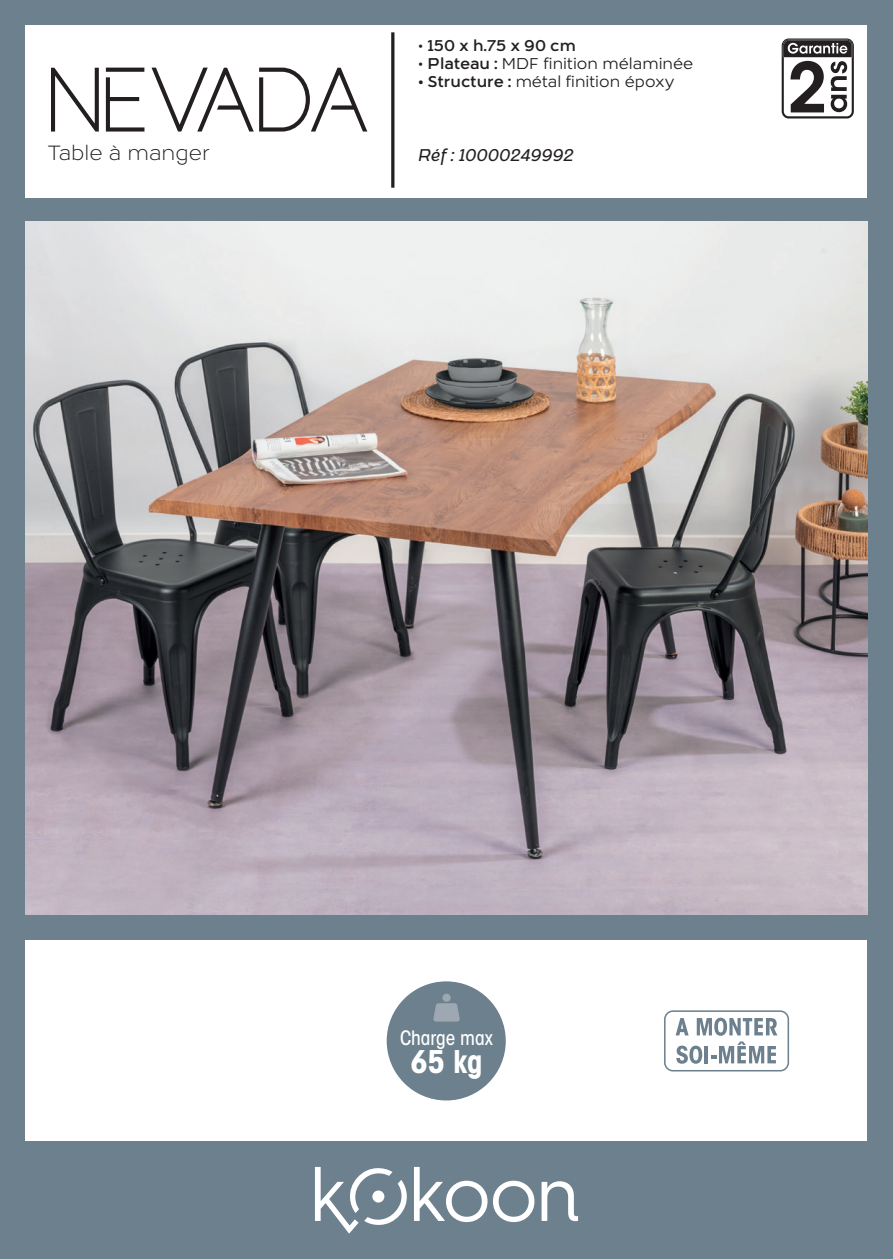
<style>
.page{position:relative;width:893px;height:1259px;background:#6c808e}
.page>*{position:absolute;margin:0;border:0;box-sizing:border-box;transform-origin:0 0}
.t1{font:87px "Basicaline";color:#231f20}
.t2{font:700 condensed 30.9px "ITC Avant Garde Std";color:#fff}
.t3{font:21.6px "Geo Deco";color:#231f20}
.t4{font:500 condensed 19.5px "ITC Avant Garde Std";color:#fff}
.t5{font:italic 500 18px "Geo Deco";color:#231f20}
.t6{font:16.5px "Geo Deco";color:#231f20}
.t7{font:600 16.5px "Geo Deco";color:#231f20}
.s1{font-weight:400}
.s2{font-weight:600}
</style>
<div class="page">
<div style="left:26px;top:26px;width:841px;height:172px;background:#fff"></div>
<div style="left:26px;top:941px;width:841px;height:200px;background:#fff"></div>
<svg style="left:782px;top:38px;width:72px;height:80px"></svg>
<hr style="left:391px;top:32px;width:3px;height:156px;background:#231f20">
<svg style="left:414px;top:1167px;width:73px;height:55px"></svg>
<svg style="left:493px;top:1180px;width:41px;height:42px"></svg>
<svg style="left:542px;top:1181px;width:36px;height:40px"></svg>
<svg style="left:315px;top:1167px;width:92px;height:66px"></svg>
<img style="left:26px;top:221px;width:841px;height:694px">
<div style="left:387px;top:981px;width:119px;height:119px;background:#6c808e;border-radius:50%"></div>
<svg style="left:433px;top:1003px;width:27px;height:18px"></svg>
<div style="left:442px;top:993px;width:9px;height:9px;background:#9da8b2;border-radius:50%"></div>
<svg style="left:664px;top:1010px;width:125px;height:61px"></svg>
<h1 class="t1" style="left:48px;top:43px;width:323px">NEVADA</h1>
<h3 class="t3" style="left:48px;top:139px;width:164px">Table à manger</h3>
<p class="t7" style="left:419px;top:35px;width:159px"><span class="s1">•</span> 150 x h.75 x 90 cm</p>
<p class="t6" style="left:419px;top:53px;width:276px">• <span class="s2">Plateau :</span> MDF finition mélaminée</p>
<p class="t6" style="left:419px;top:71px;width:257px"><span class="s2">• Structure :</span> métal finition époxy</p>
<p class="t5" style="left:419px;top:143px;width:157px">Réf : 10000249992</p>
<p class="t4" style="left:400px;top:1026px;width:95px">Charge max</p>
<h2 class="t2" style="left:410px;top:1042px;width:74px">65 kg</h2>
</div>
